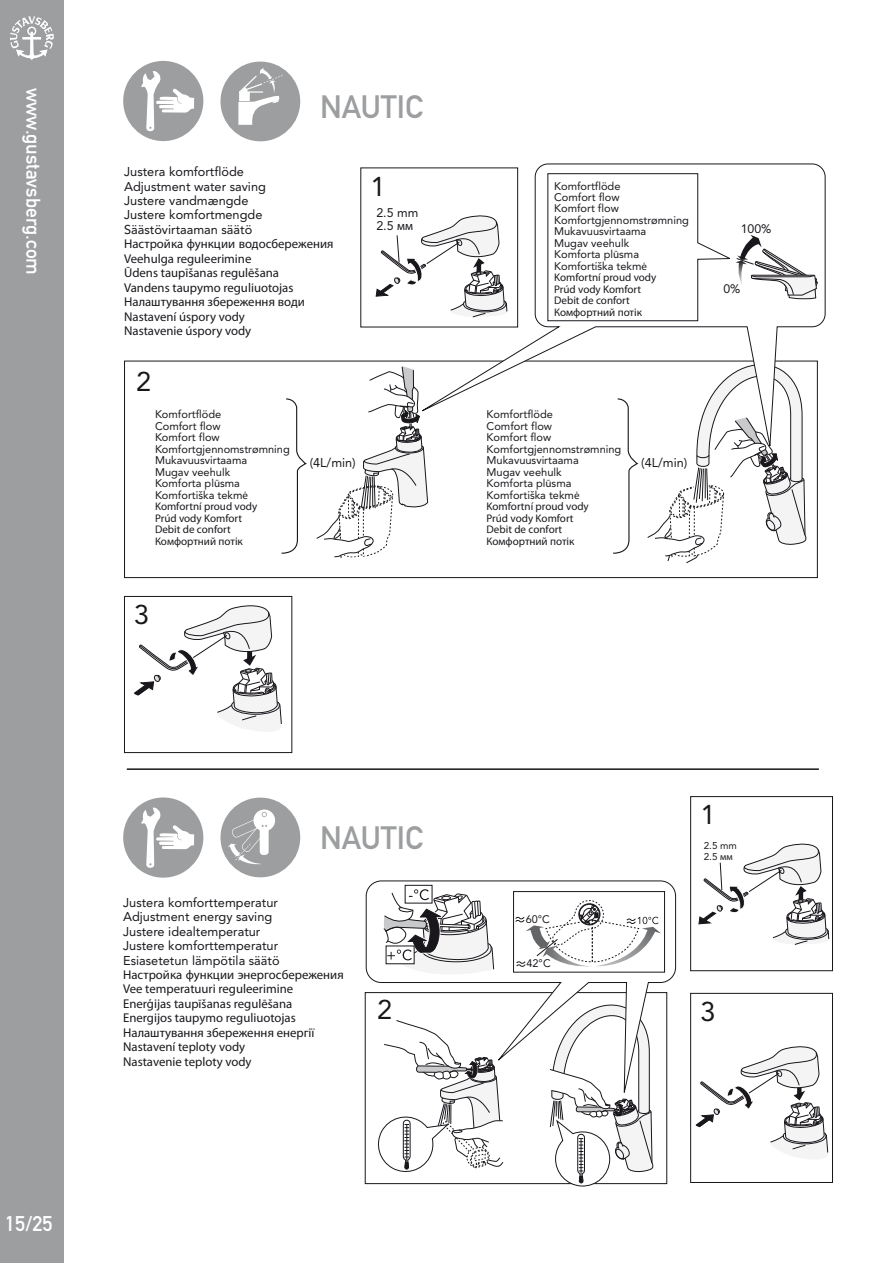
<style>
.page{position:relative;width:893px;height:1263px;background:#fff}
.page>*{position:absolute;margin:0;border:0;box-sizing:border-box;transform-origin:0 0}
.t1{font:31.95px "DIN Mittelschrift";color:#9c9e9f}
.t2{font:27px "Avenir";color:#1a171c}
.t3{font:21px "DIN Mittelschrift";color:#fff}
.t4{font:19.5px "DIN Mittelschrift";color:#fff}
.t5{font:12.75px/14.4px "Myriad Pro";color:#1a171c}
.t6{font:12.75px/14.4px "Avenir";color:#1a171c}
.t7{font:12.45px/13.6px "Avenir";color:#1a171c}
.t8{font:12.3px "Avenir";color:#1a171c}
.t9{font:11.1px/11.6px "Avenir";color:#1a171c}
.t10{font:11.1px/11.6px "Myriad Pro";color:#1a171c}
.t11{font:10.95px "Avenir";color:#1a171c}
.t12{font:9.9px/10.8px "Avenir";color:#1a171c}
.s1{font-family:"Myriad Pro"}
</style>
<div class="page">
<div style="left:0;top:0;width:64px;height:1263px;background:#9c9e9f"></div>
<hr style="left:127px;top:768px;width:692px;height:2px;background:#1a171c">
<div style="left:123px;top:61px;width:80px;height:80px;background:#9c9e9f;border-radius:50%"></div>
<svg style="left:141px;top:70px;width:53px;height:62px"></svg>
<div style="left:123px;top:797px;width:80px;height:81px;background:#9c9e9f;border-radius:50%"></div>
<svg style="left:141px;top:807px;width:53px;height:61px"></svg>
<div style="left:690px;top:796px;width:143px;height:175px;border:1px solid #1a171c"></div>
<div style="left:690px;top:993px;width:143px;height:190px;border:1px solid #1a171c"></div>
<div style="left:124px;top:596px;width:168px;height:157px;border:1px solid #1a171c"></div>
<svg style="left:134px;top:605px;width:148px;height:126px"></svg>
<svg style="left:696px;top:1046px;width:133px;height:113px"></svg>
<svg style="left:698px;top:843px;width:131px;height:102px"></svg>
<div style="left:220px;top:62px;width:80px;height:79px;background:#9c9e9f;border-radius:50%"></div>
<svg style="left:238px;top:68px;width:45px;height:57px"></svg>
<div style="left:220px;top:798px;width:80px;height:79px;background:#9c9e9f;border-radius:50%"></div>
<svg style="left:253px;top:809px;width:22px;height:22px"></svg>
<svg style="left:227px;top:812px;width:46px;height:53px"></svg>
<svg style="left:407px;top:163px;width:419px;height:207px"></svg>
<svg style="left:316px;top:214px;width:192px;height:344px"></svg>
<hr style="left:372px;top:476px;width:1px;height:30px;background:#1a171c">
<svg style="left:281px;top:398px;width:26px;height:156px"></svg>
<svg style="left:547px;top:173px;width:271px;height:406px"></svg>
<svg style="left:549px;top:1100px;width:104px;height:87px"></svg>
<svg style="left:377px;top:1100px;width:127px;height:72px"></svg>
<svg style="left:365px;top:880px;width:311px;height:220px"></svg>
<div style="left:405px;top:885px;width:27px;height:18px;border:1px solid #1a171c"></div>
<svg style="left:383px;top:889px;width:111px;height:85px"></svg>
<div style="left:513px;top:891px;width:151px;height:81px;background:#fff"></div>
<div style="left:513px;top:891px;width:152px;height:81px;border:1px solid #1a171c"></div>
<svg style="left:515px;top:900px;width:146px;height:67px"></svg>
<svg style="left:10px;top:16px;width:44px;height:44px"></svg>
<h3 class="t4" style="left:45px;top:88px;width:188px;rotate:90deg">www.gustavsberg.com</h3>
<h1 class="t1" style="left:320px;top:88px;width:104px">NAUTIC</h1>
<p class="t6" style="left:124px;top:165px;width:143px">Justera komfortflöde<br>Adjustment water saving<br>Justere vandmængde<br>Justere komfortmengde<br>Säästövirtaaman säätö</p>
<p class="t5" style="left:124px;top:237px;width:211px">Настройка функции водосбережения<br>Veehulga reguleerimine<br>Ūdens taupīšanas regulēšana<br>Vandens taupymo reguliuotojas<br>Налаштування збереження води<br>Nastavení úspory vody<br>Nastavenie úspory vody</p>
<h2 class="t2" style="left:136px;top:366px;width:17px">2</h2>
<p class="t9" style="left:155px;top:409px;width:136px">Komfortflöde<br>Comfort flow<br>Komfort flow<br>Komfortgjennomstrømning<br>Mukavuusvirtaama<br>Mugav veehulk<br>Komforta pl<span class="s1">ū</span>sma<br>Komfortiška tekm<span class="s1">ė</span></p>
<p class="t10" style="left:155px;top:500px;width:104px">Komfortní proud vody<br>Prúd vody Komfort<br>Debit de confort<br>Комфортний потік</p>
<p class="t6" style="left:310px;top:456px;width:48px">(4L/min)</p>
<h2 class="t2" style="left:371px;top:171px;width:17px">1</h2>
<p class="t7" style="left:376px;top:206px;width:43px">2.5 mm<br>2.5 <span class="s1">мм</span></p>
<h2 class="t2" style="left:134px;top:599px;width:17px">3</h2>
<p class="t9" style="left:554px;top:180px;width:136px">Komfortflöde<br>Comfort flow<br>Komfort flow<br>Komfortgjennomstrømning<br>Mukavuusvirtaama<br>Mugav veehulk<br>Komforta pl<span class="s1">ū</span>sma<br>Komfortiška tekm<span class="s1">ė</span></p>
<p class="t10" style="left:554px;top:272px;width:104px">Komfortní proud vody<br>Prúd vody Komfort<br>Debit de confort<br>Комфортний потік</p>
<p class="t8" style="left:741px;top:221px;width:32px">100%</p>
<p class="t8" style="left:723px;top:281px;width:19px">0%</p>
<p class="t9" style="left:487px;top:409px;width:136px">Komfortflöde<br>Comfort flow<br>Komfort flow<br>Komfortgjennomstrømning<br>Mukavuusvirtaama<br>Mugav veehulk<br>Komforta pl<span class="s1">ū</span>sma<br>Komfortiška tekm<span class="s1">ė</span></p>
<p class="t10" style="left:487px;top:500px;width:104px">Komfortní proud vody<br>Prúd vody Komfort<br>Debit de confort<br>Комфортний потік</p>
<p class="t6" style="left:641px;top:456px;width:48px">(4L/min)</p>
<h3 class="t3" style="left:5px;top:1211px;width:49px">15/25</h3>
<h1 class="t1" style="left:320px;top:819px;width:104px">NAUTIC</h1>
<p class="t6" style="left:123px;top:895px;width:158px">Justera komforttemperatur<br>Adjustment energy saving<br>Justere idealtemperatur<br>Justere komforttemperatur<br>Esiasetetun lämpötila säätö</p>
<p class="t5" style="left:123px;top:967px;width:222px">Настройка функции энергосбережения<br>Vee temperatuuri reguleerimine<br>Enerģijas taupīšanas regulēšana<br>Energijos taupymo reguliuotojas<br>Налаштування збереження енергії<br>Nastavení teploty vody<br>Nastavenie teploty vody</p>
<h2 class="t2" style="left:377px;top:994px;width:17px">2</h2>
<p class="t11" style="left:526px;top:913px;width:26px">60°C</p>
<p class="t11" style="left:526px;top:957px;width:26px">42°C</p>
<h2 class="t2" style="left:701px;top:799px;width:17px">1</h2>
<p class="t12" style="left:704px;top:841px;width:35px">2.5 mm<br>2.5 <span class="s1">мм</span></p>
<h2 class="t2" style="left:701px;top:996px;width:17px">3</h2>
</div>
